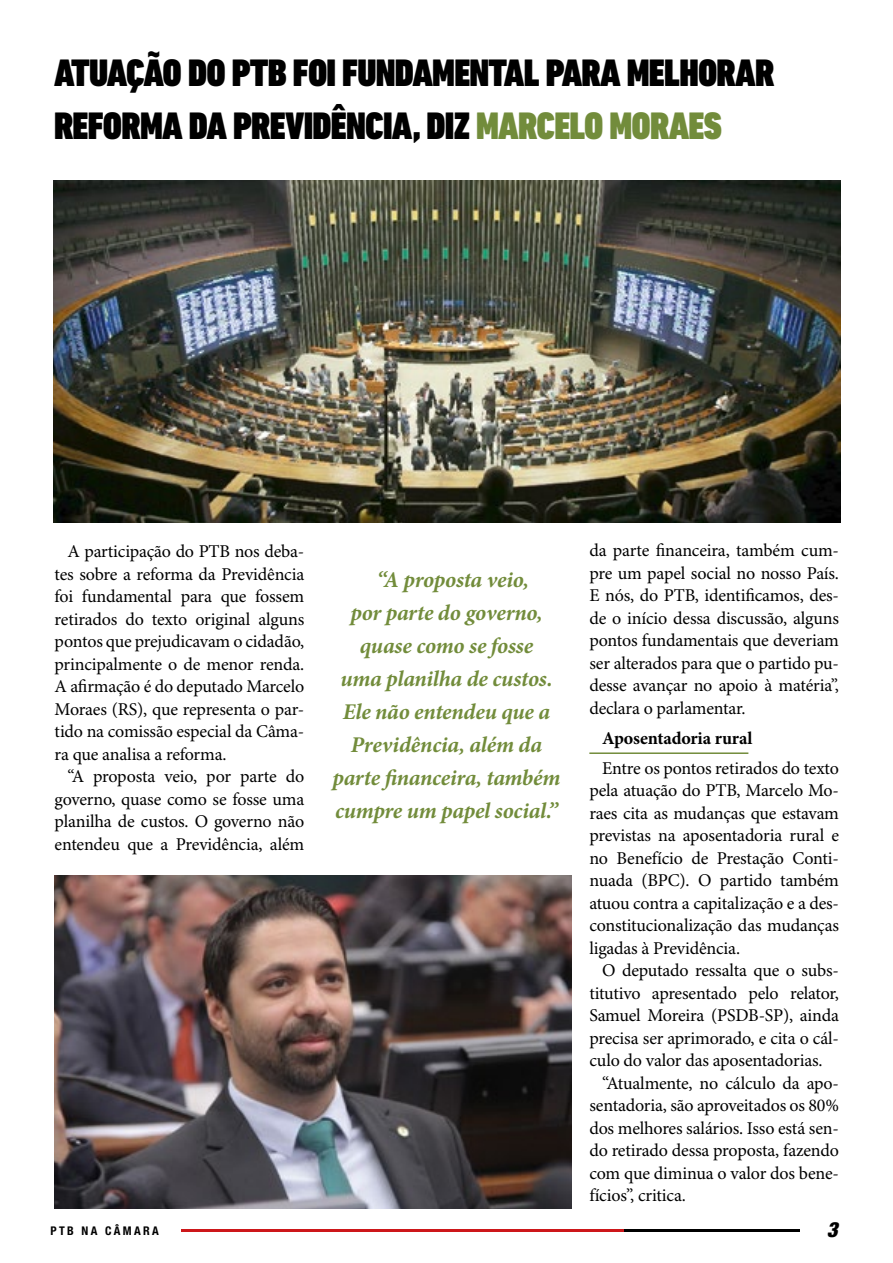
<style>
.page{position:relative;width:893px;height:1263px;background:#fff}
.page>*{position:absolute;margin:0;border:0;box-sizing:border-box;transform-origin:0 0}
.t1{font:900 condensed 39px/52.5px "DIN Next LT Pro";letter-spacing:-.02em;color:#000}
.t2{font:italic 700 22.5px/33px "Minion Pro";letter-spacing:-.01em;color:#728c3b;text-align:center}
.t3{font:italic 900 condensed 21px "Helvetica Neue LT Std";color:#000}
.t4{font:18px/22.5px "Minion Pro";letter-spacing:-.01em;color:#000;text-align:justify}
.t5{font:700 18px "Minion Pro";letter-spacing:-.01em;color:#000}
.t6{font:700 condensed 12px "Helvetica Neue LT Std";letter-spacing:.2em;color:#000}
.s1{color:#728c3b}
</style>
<div class="page">
<hr style="left:357px;top:1229px;width:443px;height:3px;background:#000">
<hr style="left:181px;top:1229px;width:442px;height:3px;background:#cd171a">
<img style="left:53px;top:180px;width:787px;height:342px">
<hr style="left:589px;top:752px;width:159px;height:2px;background:#728c3b">
<img style="left:55px;top:876px;width:516px;height:333px">
<h1 class="t1" style="left:54px;top:47px;width:722px">ATUAÇÃO DO PTB FOI FUNDAMENTAL PARA MELHORAR<br>REFORMA DA PREVIDÊNCIA, DIZ <span class="s1">MARCELO MORAES</span></h1>
<p class="t4" style="left:55px;top:541px;width:251px;text-indent:13px">A participação do PTB nos deba&shy;tes sobre a reforma da Previdência foi fundamental para que fossem retirados do texto original alguns pontos que prejudicavam o cidadão, principalmente o de menor renda.<br>A afirmação é do deputado Marcelo Moraes (RS), que representa o par&shy;tido na comissão especial da Câma&shy;ra que analisa a reforma.</p>
<p class="t4" style="left:55px;top:766px;width:251px;text-indent:13px">“A proposta veio, por parte do governo, quase como se fosse uma planilha de custos. O governo não entendeu que a Previdência, além</p>
<p class="t2" style="left:332px;top:562px;width:230px">“A proposta veio,<br>por parte do governo, quase como se fosse<br>uma planilha de custos.<br>Ele não entendeu que a<br>Previdência, além da parte financeira, também cumpre um papel social.”</p>
<p class="t4" style="left:589px;top:540px;width:251px">da parte financeira, também cum&shy;pre um papel social no nosso País.<br>E nós, do PTB, identificamos, des&shy;de o início dessa discussão, alguns pontos fundamentais que deveriam ser alterados para que o partido pu&shy;desse avançar no apoio à matéria”, declara o parlamentar.</p>
<p class="t5" style="left:602px;top:725px;width:152px">Aposentadoria rural</p>
<p class="t4" style="left:589px;top:757px;width:251px;text-indent:13px">Entre os pontos retirados do texto pela atuação do PTB, Marcelo Mo&shy;raes cita as mudanças que estavam previstas na aposentadoria rural e no Benefício de Prestação Conti&shy;nuada (BPC). O partido também atuou contra a capitalização e a des&shy;constitucionalização das mudanças ligadas à Previdência.</p>
<p class="t4" style="left:602px;top:960px;width:238px">O deputado ressalta que o subs-</p>
<p class="t4" style="left:589px;top:982px;width:251px">titutivo apresentado pelo relator,</p>
<p class="t4" style="left:589px;top:1005px;width:251px">Samuel Moreira (PSDB-SP), ainda</p>
<p class="t4" style="left:589px;top:1027px;width:251px">precisa ser aprimorado, e cita o cál-</p>
<p class="t4" style="left:589px;top:1050px;width:235px">culo do valor das aposentadorias.</p>
<p class="t4" style="left:602px;top:1072px;width:238px">“Atualmente, no cálculo da apo-</p>
<p class="t4" style="left:589px;top:1095px;width:251px">sentadoria, são aproveitados os 80%</p>
<p class="t4" style="left:589px;top:1117px;width:251px">dos melhores salários. Isso está sen-</p>
<p class="t4" style="left:589px;top:1140px;width:251px">do retirado dessa proposta, fazendo</p>
<p class="t4" style="left:589px;top:1162px;width:251px">com que diminua o valor dos bene-</p>
<p class="t4" style="left:589px;top:1185px;width:98px">fícios”, critica.</p>
<p class="t6" style="left:50px;top:1223px;width:110px">PTB NA CÂMARA</p>
<p class="t3" style="left:827px;top:1216px;width:12px">3</p>
</div>
